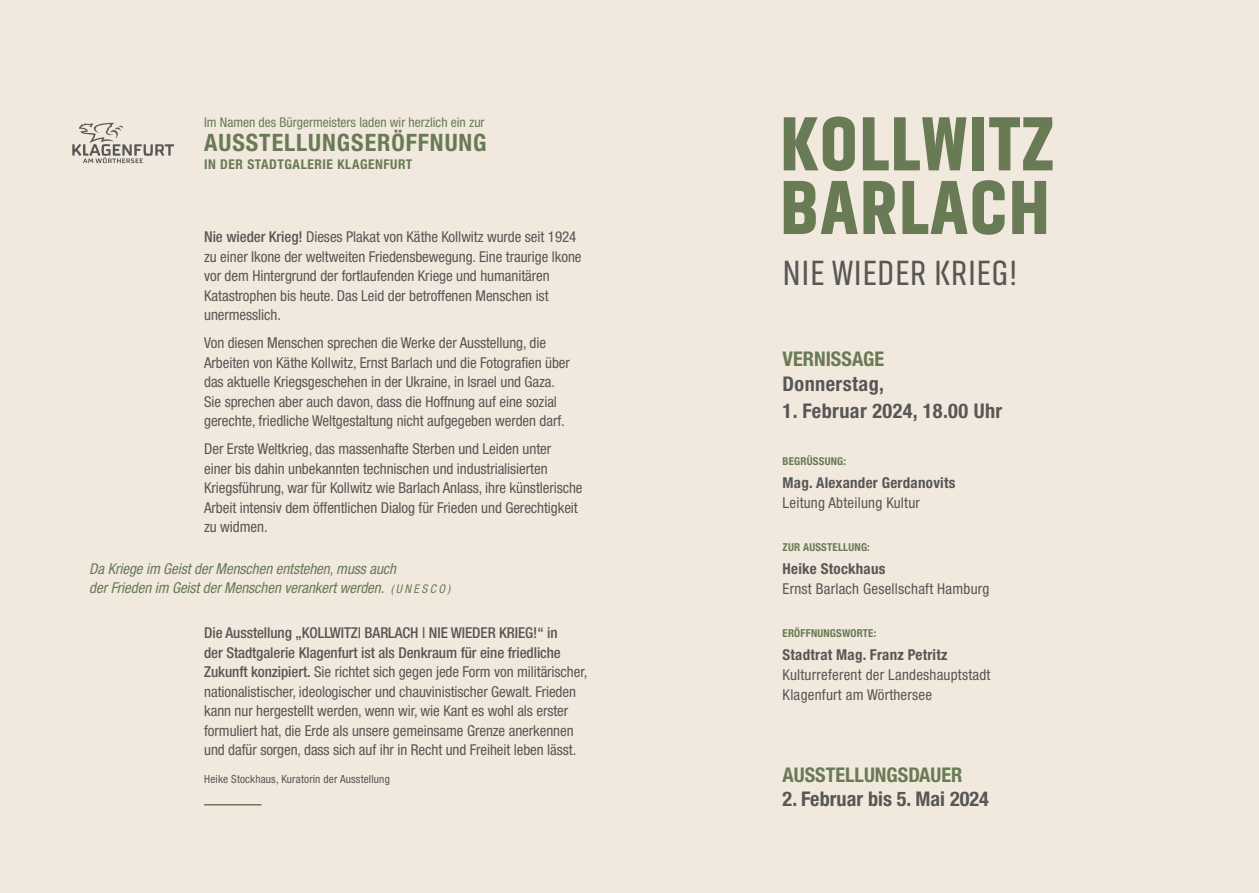
<style>
.page{position:relative;width:1259px;height:893px;background:#f2e9de}
.page>*{position:absolute;margin:0;border:0;box-sizing:border-box;transform-origin:0 0}
.t1{font:900 76.65px/63.6px "Akhand";letter-spacing:.015em;color:#687b55}
.t2{font:36px "Akhand";letter-spacing:.015em;color:#575756}
.t3{font:700 condensed 24px "Helvetica Neue LT Pro";letter-spacing:.04em;color:#687b55}
.t4{font:700 condensed 20.25px "Helvetica Neue LT Pro";letter-spacing:.02em;color:#575756}
.t5{font:700 condensed 20.25px "Helvetica Neue LT Pro";color:#687b55}
.t6{font:700 condensed 20.25px "Helvetica Neue LT Pro";color:#575756}
.t7{font:condensed 15px/19.5px "Helvetica Neue LT Pro";letter-spacing:-.005em;color:#575756}
.t8{font:condensed 15px/20.1px "Helvetica Neue LT Pro";letter-spacing:.015em;color:#575756}
.t9{font:italic condensed 15px/19.5px "Helvetica Neue LT Pro";letter-spacing:-.005em;color:#687b55}
.t10{font:700 condensed 15px "Helvetica Neue LT Pro";letter-spacing:.015em;color:#575756}
.t11{font:condensed 13.5px "Helvetica Neue LT Pro";color:#687b55}
.t12{font:700 condensed 13.5px "Helvetica Neue LT Pro";letter-spacing:.04em;color:#687b55}
.t13{font:condensed 11.25px "Helvetica Neue LT Pro";letter-spacing:.015em;color:#575756}
.t14{font:700 condensed 10.95px "Helvetica Neue LT Pro";letter-spacing:.015em;color:#687b55}
.s1{font-weight:500}
.s2{font-size:12px}
</style>
<div class="page">
<svg style="left:72px;top:123px;width:102px;height:40px"></svg>
<hr style="left:204px;top:804px;width:57px;height:1px;background:#687b55">
<p class="t11" style="left:204px;top:115px;width:282px">Im Namen des Bürgermeisters laden wir herzlich ein zur</p>
<h3 class="t3" style="left:204px;top:128px;width:284px">AUSSTELLUNGSERÖFFNUNG</h3>
<p class="t12" style="left:204px;top:156px;width:210px">IN DER STADTGALERIE KLAGENFURT</p>
<p class="t7" style="left:204px;top:227px;width:379px"><span class="s1">Nie wieder Krieg!</span> Dieses Plakat von Käthe Kollwitz wurde seit 1924 zu einer Ikone der weltweiten Friedensbewegung. Eine traurige Ikone vor dem Hintergrund der fortlaufenden Kriege und humanitären Katastrophen bis heute. Das Leid der betroffenen Menschen ist unermesslich.</p>
<p class="t7" style="left:204px;top:333px;width:367px">Von diesen Menschen sprechen die Werke der Ausstellung, die Arbeiten von Käthe Kollwitz, Ernst Barlach und die Fotografien über das aktuelle Kriegsgeschehen in der Ukraine, in Israel und Gaza.<br>Sie sprechen aber auch davon, dass die Hoffnung auf eine sozial gerechte, friedliche Weltgestaltung nicht aufgegeben werden darf.</p>
<p class="t7" style="left:204px;top:439px;width:380px">Der Erste Weltkrieg, das massenhafte Sterben und Leiden unter<br>einer bis dahin unbekannten technischen und industrialisierten Kriegsführung, war für Kollwitz wie Barlach Anlass, ihre künstlerische Arbeit intensiv dem öffentlichen Dialog für Frieden und Gerechtigkeit zu widmen.</p>
<p class="t9" style="left:89px;top:559px;width:362px">Da Kriege im Geist der Menschen entstehen, muss auch<br>der Frieden im Geist der Menschen verankert werden. <span class="s2">( U N E S C O )</span></p>
<p class="t7" style="left:204px;top:623px;width:384px"><span class="s1">Die Ausstellung „KOLLWITZ| BARLACH | NIE WIEDER KRIEG!“ in<br>der Stadtgalerie Klagenfurt ist als Denkraum für eine friedliche Zukunft konzipiert.</span> Sie richtet sich gegen jede Form von militärischer, nationalistischer, ideologischer und chauvinistischer Gewalt. Frieden kann nur hergestellt werden, wenn wir, wie Kant es wohl als erster formuliert hat, die Erde als unsere gemeinsame Grenze anerkennen und dafür sorgen, dass sich auf ihr in Recht und Freiheit leben lässt.</p>
<p class="t13" style="left:204px;top:773px;width:187px">Heike Stockhaus, Kuratorin der Ausstellung</p>
<h1 class="t1" style="left:780px;top:113px;width:276px">KOLLWITZ<br>BARLACH</h1>
<h2 class="t2" style="left:782px;top:254px;width:236px">NIE WIEDER KRIEG!</h2>
<h3 class="t5" style="left:782px;top:347px;width:103px">VERNISSAGE</h3>
<h3 class="t4" style="left:782px;top:371px;width:103px">Donnerstag,</h3>
<h3 class="t4" style="left:782px;top:399px;width:221px">1. Februar 2024, 18.00 Uhr</h3>
<p class="t14" style="left:782px;top:454px;width:65px">BEGRÜSSUNG:</p>
<p class="t10" style="left:782px;top:473px;width:174px">Mag. Alexander Gerdanovits</p>
<p class="t8" style="left:782px;top:492px;width:139px">Leitung Abteilung Kultur</p>
<p class="t14" style="left:782px;top:540px;width:89px">ZUR AUSSTELLUNG:</p>
<p class="t10" style="left:782px;top:559px;width:104px">Heike Stockhaus</p>
<p class="t8" style="left:782px;top:578px;width:208px">Ernst Barlach Gesellschaft Hamburg</p>
<p class="t14" style="left:782px;top:626px;width:95px">ERÖFFNUNGSWORTE:</p>
<p class="t10" style="left:782px;top:645px;width:166px">Stadtrat Mag. Franz Petritz</p>
<p class="t8" style="left:782px;top:665px;width:209px">Kulturreferent der Landeshauptstadt<br>Klagenfurt am Wörthersee</p>
<h3 class="t5" style="left:782px;top:762px;width:181px">AUSSTELLUNGSDAUER</h3>
<h3 class="t6" style="left:782px;top:786px;width:208px">2. Februar bis 5. Mai 2024</h3>
</div>
